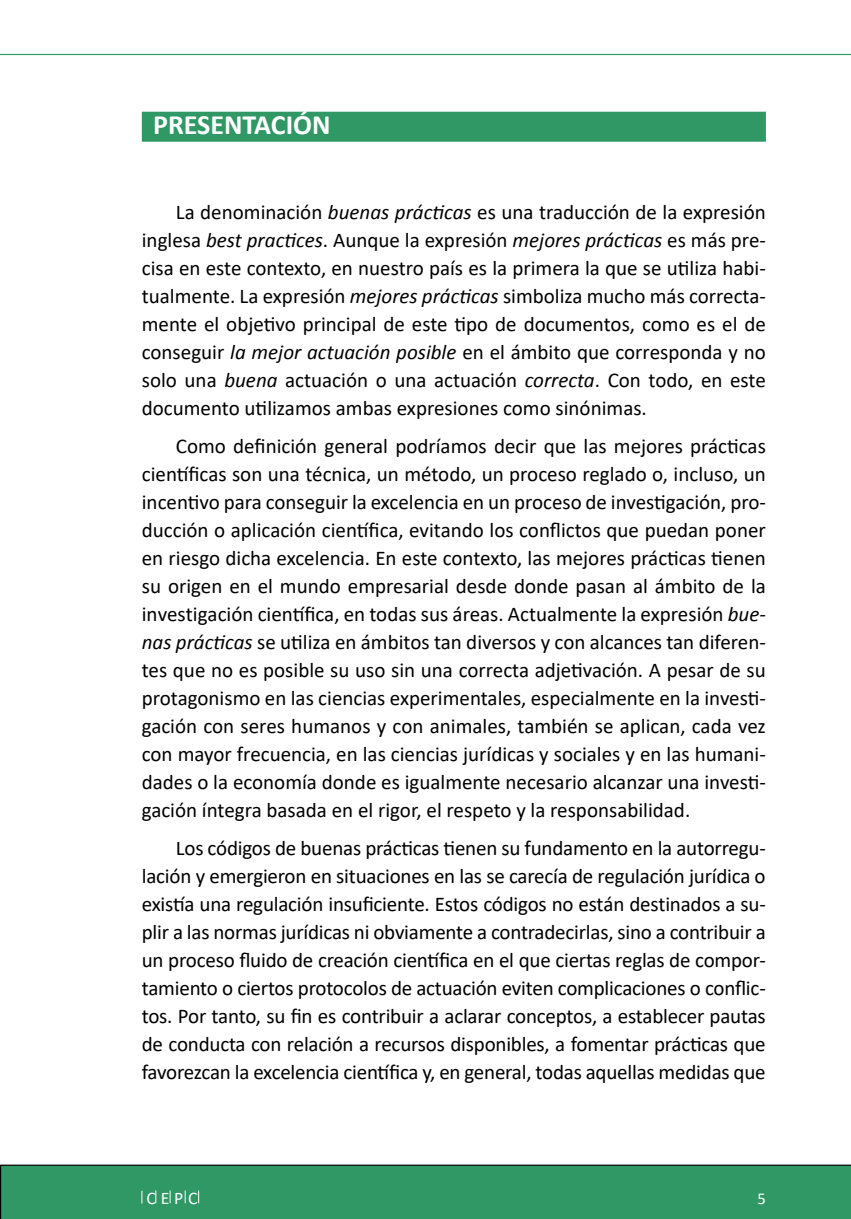
<style>
.page{position:relative;width:851px;height:1219px;background:#fff}
.page>*{position:absolute;margin:0;border:0;box-sizing:border-box;transform-origin:0 0}
.CA2{font:700 28px "Calibri";color:#fff}
.t1{font:21px/28px "Calibri";color:#000;text-align:justify}
.t2{font:17.8px "Calibri";color:#fff}
.t3{font:16.6px "Calibri";color:#fff}
.s1{font-style:italic}
</style>
<div class="page">
<div style="left:0;top:1165px;width:850px;height:54px;background:#2f9865"></div>
<svg style="left:155px;top:1190px;width:1px;height:13px"></svg>
<svg style="left:141px;top:1191px;width:1px;height:12px"></svg>
<svg style="left:198px;top:1190px;width:1px;height:13px"></svg>
<svg style="left:170px;top:1190px;width:1px;height:13px"></svg>
<svg style="left:185px;top:1190px;width:1px;height:13px"></svg>
<hr style="left:0;top:54px;width:850px;height:1px;background:#2f9865">
<div style="left:142px;top:112px;width:623px;height:30px;background:#2f9865"></div>
<p class="CA2" style="left:153px;top:108px;width:179px">PRESENTACIÓN</p>
<p class="t1" style="left:142px;top:198px;width:625px;text-indent:34px">La denominación <span class="s1">buenas prácticas</span> es una traducción de la expresión inglesa <span class="s1">best practices</span>. Aunque la expresión <span class="s1">mejores prácticas</span> es más pre&shy;cisa en este contexto, en nuestro país es la primera la que se utiliza habi&shy;tualmente. La expresión <span class="s1">mejores prácticas</span> simboliza mucho más correcta&shy;mente el objetivo principal de este tipo de documentos, como es el de conseguir <span class="s1">la mejor actuación posible</span> en el ámbito que corresponda y no solo una <span class="s1">buena</span> actuación o una actuación <span class="s1">correcta</span>. Con todo, en este documento utilizamos ambas expresiones como sinónimas.</p>
<p class="t1" style="left:142px;top:432px;width:625px;text-indent:34px">Como definición general podríamos decir que las mejores prácticas científicas son una técnica, un método, un proceso reglado o, incluso, un incentivo para conseguir la excelencia en un proceso de investigación, pro&shy;ducción o aplicación científica, evitando los conflictos que puedan poner en riesgo dicha excelencia. En este contexto, las mejores prácticas tienen su origen en el mundo empresarial desde donde pasan al ámbito de la investigación científica, en todas sus áreas. Actualmente la expresión <span class="s1">bue&shy;nas prácticas</span> se utiliza en ámbitos tan diversos y con alcances tan diferen&shy;tes que no es posible su uso sin una correcta adjetivación. A pesar de su protagonismo en las ciencias experimentales, especialmente en la investi&shy;gación con seres humanos y con animales, también se aplican, cada vez con mayor frecuencia, en las ciencias jurídicas y sociales y en las humani&shy;dades o la economía donde es igualmente necesario alcanzar una investi&shy;gación íntegra basada en el rigor, el respeto y la responsabilidad.</p>
<p class="t1" style="left:142px;top:834px;width:625px;text-indent:34px">Los códigos de buenas prácticas tienen su fundamento en la autorregu&shy;lación y emergieron en situaciones en las se carecía de regulación jurídica o existía una regulación insuficiente. Estos códigos no están destinados a su&shy;plir a las normas jurídicas ni obviamente a contradecirlas, sino a contribuir a un proceso fluido de creación científica en el que ciertas reglas de compor&shy;tamiento o ciertos protocolos de actuación eviten complicaciones o conflic&shy;tos. Por tanto, su fin es contribuir a aclarar conceptos, a establecer pautas de conducta con relación a recursos disponibles, a fomentar prácticas que favorezcan la excelencia científica y, en general, todas aquellas medidas que</p>
<p class="t2" style="left:146px;top:1185px;width:52px">C E P C</p>
<p class="t3" style="left:757px;top:1186px;width:10px">5</p>
</div>
